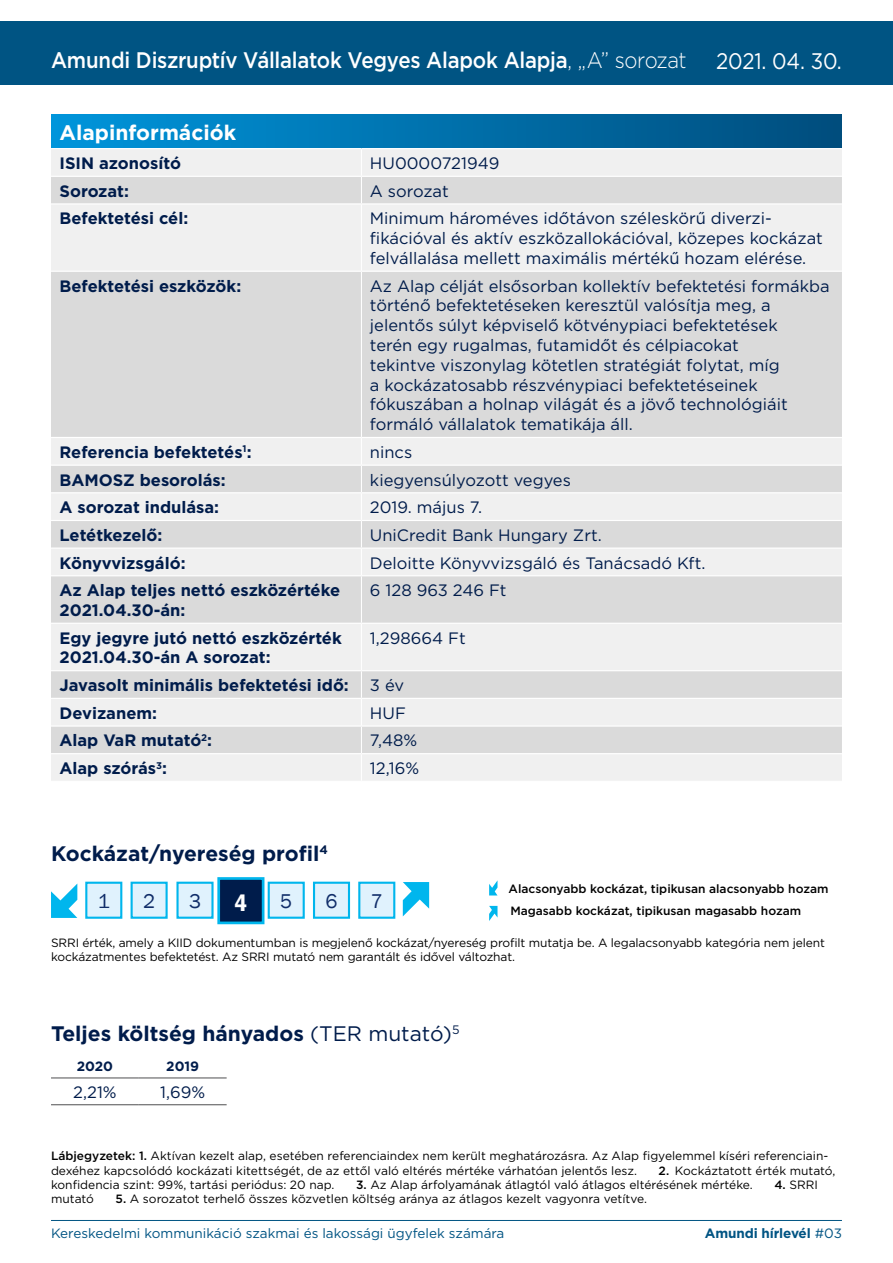
<style>
.page{position:relative;width:893px;height:1263px;background:#fff}
.page>*{position:absolute;margin:0;border:0;box-sizing:border-box;transform-origin:0 0}
.t1{font:600 condensed 24.6px "PI Franklin Gothic";color:#fff}
.t2{font:500 22.5px "Gotham";letter-spacing:-.01em;color:#fff;scale:.91 1}
.t3{font:22.5px "Gotham";letter-spacing:-.01em;color:#fff;scale:.91 1}
.Paragraph_Style_1{font:700 21px "Gotham";color:#001c4b}
.Box_Copy{font:700 21px "Gotham";color:#fff}
.t4{font:20.55px "PI Franklin Gothic";color:#102d69}
.Box_Copy-2{font:16.5px/19.8px "Gotham";color:#001c4b}
.Box_Copy-3{font:700 16.5px/19.8px "Gotham";color:#001c4b}
.t5{font:13.5px "Gotham";color:#005483}
.t6{font:700 13.5px "Gotham";letter-spacing:-.01em;color:#005483}
.t7{font:700 13.5px "Gotham";color:#001c4b}
.t8{font:12px/14.4px "Gotham";color:#000}
.t9{font:500 12px "Gotham";color:#000}
.s1{font-weight:300}
.s2{font-weight:400}
.s3{font-weight:500}
</style>
<div class="page">
<div style="left:0;top:21px;width:893px;height:64px;background:#005483"></div>
<hr style="left:51px;top:1220px;width:791px;height:1px;background:#005483">
<div style="left:51px;top:115px;width:791px;height:34px;background:linear-gradient(to right,#0095db,#004d7d)"></div>
<div style="left:51px;top:149px;width:791px;height:632px;background:#f0f0f0"></div>
<svg style="left:51px;top:177px;width:791px;height:576px;fill:#dadada"></svg>
<svg style="left:361px;top:149px;width:1px;height:54px"></svg>
<hr style="left:361px;top:205px;width:1px;height:66px;background:#fff">
<hr style="left:361px;top:272px;width:1px;height:165px;background:#fff">
<svg style="left:361px;top:438px;width:1px;height:137px"></svg>
<hr style="left:361px;top:576px;width:1px;height:47px;background:#fff">
<hr style="left:361px;top:624px;width:1px;height:46px;background:#fff">
<svg style="left:361px;top:671px;width:1px;height:110px"></svg>
<hr style="left:51px;top:148px;width:310px;height:1px;background:#fff">
<hr style="left:361px;top:148px;width:481px;height:1px;background:#fff">
<hr style="left:51px;top:176px;width:310px;height:1px;background:#fff">
<hr style="left:361px;top:176px;width:481px;height:1px;background:#fff">
<hr style="left:51px;top:203px;width:310px;height:2px;background:#fff">
<hr style="left:361px;top:203px;width:481px;height:2px;background:#fff">
<hr style="left:51px;top:271px;width:310px;height:1px;background:#fff">
<hr style="left:361px;top:271px;width:481px;height:1px;background:#fff">
<hr style="left:51px;top:437px;width:310px;height:1px;background:#fff">
<hr style="left:361px;top:437px;width:481px;height:1px;background:#fff">
<hr style="left:51px;top:464px;width:310px;height:2px;background:#fff">
<hr style="left:361px;top:464px;width:481px;height:2px;background:#fff">
<hr style="left:51px;top:492px;width:310px;height:1px;background:#fff">
<hr style="left:361px;top:492px;width:481px;height:1px;background:#fff">
<hr style="left:51px;top:520px;width:310px;height:1px;background:#fff">
<hr style="left:361px;top:520px;width:481px;height:1px;background:#fff">
<hr style="left:51px;top:547px;width:310px;height:2px;background:#fff">
<hr style="left:361px;top:547px;width:481px;height:2px;background:#fff">
<hr style="left:51px;top:575px;width:310px;height:1px;background:#fff">
<hr style="left:361px;top:575px;width:481px;height:1px;background:#fff">
<hr style="left:51px;top:623px;width:310px;height:1px;background:#fff">
<hr style="left:361px;top:623px;width:481px;height:1px;background:#fff">
<hr style="left:51px;top:670px;width:310px;height:1px;background:#fff">
<hr style="left:361px;top:670px;width:481px;height:1px;background:#fff">
<hr style="left:51px;top:698px;width:310px;height:1px;background:#fff">
<hr style="left:361px;top:698px;width:481px;height:1px;background:#fff">
<hr style="left:51px;top:725px;width:310px;height:2px;background:#fff">
<hr style="left:361px;top:725px;width:481px;height:2px;background:#fff">
<hr style="left:51px;top:753px;width:310px;height:1px;background:#fff">
<hr style="left:361px;top:753px;width:481px;height:1px;background:#fff">
<svg style="left:489px;top:881px;width:8px;height:14px"></svg>
<svg style="left:489px;top:906px;width:8px;height:15px"></svg>
<div style="left:86px;top:883px;width:35px;height:35px;background:#e0f2fd"></div>
<div style="left:85px;top:882px;width:37px;height:37px;border:2px solid #00b6ed"></div>
<div style="left:132px;top:883px;width:35px;height:35px;background:#e0f2fd"></div>
<div style="left:131px;top:882px;width:37px;height:37px;border:2px solid #00b6ed"></div>
<div style="left:219px;top:878px;width:44px;height:45px;background:#001c4b"></div>
<div style="left:217px;top:877px;width:47px;height:47px;border:3px solid #00b6ed"></div>
<div style="left:314px;top:883px;width:35px;height:35px;background:#e0f2fd"></div>
<div style="left:313px;top:882px;width:37px;height:37px;border:2px solid #00b6ed"></div>
<div style="left:359px;top:883px;width:35px;height:35px;background:#e0f2fd"></div>
<div style="left:358px;top:882px;width:37px;height:37px;border:2px solid #00b6ed"></div>
<svg style="left:51px;top:884px;width:26px;height:34px"></svg>
<svg style="left:403px;top:882px;width:26px;height:34px"></svg>
<div style="left:178px;top:883px;width:34px;height:35px;background:#e0f2fd"></div>
<div style="left:176px;top:882px;width:38px;height:37px;border:2px solid #00b6ed"></div>
<div style="left:269px;top:883px;width:35px;height:35px;background:#e0f2fd"></div>
<div style="left:268px;top:882px;width:37px;height:37px;border:2px solid #00b6ed"></div>
<hr style="left:51px;top:1077px;width:88px;height:1px;background:#4e4e50">
<hr style="left:139px;top:1077px;width:88px;height:1px;background:#4e4e50">
<hr style="left:51px;top:1104px;width:88px;height:1px;background:#4e4e50">
<hr style="left:139px;top:1104px;width:88px;height:1px;background:#4e4e50">
<h2 class="t2" style="left:51px;top:45px;width:700px">Amundi Diszruptív Vállalatok Vegyes Alapok Alapja<span class="s1">, „A” sorozat</span></h2>
<h2 class="t3" style="left:716px;top:46px;width:140px">2021. 04. 30.</h2>
<p class="Box_Copy" style="left:60px;top:119px;width:178px">Alapinformációk</p>
<p class="Box_Copy-3" style="left:60px;top:153px;width:123px">ISIN azonosító</p>
<p class="Box_Copy-2" style="left:370px;top:153px;width:131px">HU0000721949</p>
<p class="Box_Copy-3" style="left:60px;top:181px;width:71px">Sorozat:</p>
<p class="Box_Copy-2" style="left:370px;top:181px;width:80px">A sorozat</p>
<p class="Box_Copy-3" style="left:60px;top:209px;width:130px">Befektetési cél:</p>
<p class="Box_Copy-2" style="left:370px;top:208px;width:454px">Minimum hároméves időtávon széleskörű diverzi&shy;fikációval és aktív eszközallokációval, közepes kockázat felvállalása mellett maximális mértékű hozam elérése.</p>
<p class="Box_Copy-3" style="left:60px;top:276px;width:183px">Befektetési eszközök:</p>
<p class="Box_Copy-2" style="left:370px;top:276px;width:461px">Az Alap célját elsősorban kollektív befektetési formákba történő befektetéseken keresztül valósítja meg, a jelentős súlyt képviselő kötvénypiaci befektetések<br>terén egy rugalmas, futamidőt és célpiacokat<br>tekintve viszonylag kötetlen stratégiát folytat, míg<br>a kockázatosabb részvénypiaci befektetéseinek fókuszában a holnap világát és a jövő technológiáit formáló vállalatok tematikája áll.</p>
<p class="Box_Copy-3" style="left:60px;top:442px;width:194px">Referencia befektetés<sup>1</sup>:</p>
<p class="Box_Copy-2" style="left:370px;top:442px;width:44px">nincs</p>
<p class="Box_Copy-3" style="left:60px;top:470px;width:168px">BAMOSZ besorolás:</p>
<p class="Box_Copy-2" style="left:370px;top:469px;width:202px">kiegyensúlyozott vegyes</p>
<p class="Box_Copy-3" style="left:60px;top:497px;width:161px">A sorozat indulása:</p>
<p class="Box_Copy-2" style="left:370px;top:497px;width:114px">2019. május 7.</p>
<p class="Box_Copy-3" style="left:60px;top:525px;width:104px">Letétkezelő:</p>
<p class="Box_Copy-2" style="left:370px;top:525px;width:233px">UniCredit Bank Hungary Zrt.</p>
<p class="Box_Copy-3" style="left:60px;top:553px;width:128px">Könyvvizsgáló:</p>
<p class="Box_Copy-2" style="left:370px;top:552px;width:337px">Deloitte Könyvvizsgáló és Tanácsadó Kft.</p>
<p class="Box_Copy-3" style="left:60px;top:580px;width:282px">Az Alap teljes nettó eszközértéke<br>2021.04.30-án:</p>
<p class="Box_Copy-2" style="left:370px;top:580px;width:138px">6 128 963 246 Ft</p>
<p class="Box_Copy-3" style="left:60px;top:628px;width:284px">Egy jegyre jutó nettó eszközérték<br>2021.04.30-án A sorozat:</p>
<p class="Box_Copy-2" style="left:370px;top:628px;width:97px">1,298664 Ft</p>
<p class="Box_Copy-3" style="left:60px;top:675px;width:291px">Javasolt minimális befektetési idő:</p>
<p class="Box_Copy-2" style="left:370px;top:675px;width:36px">3 év</p>
<p class="Box_Copy-3" style="left:60px;top:703px;width:99px">Devizanem:</p>
<p class="Box_Copy-2" style="left:370px;top:703px;width:37px">HUF</p>
<p class="Box_Copy-3" style="left:60px;top:731px;width:154px">Alap VaR mutató<sup>2</sup>:</p>
<p class="Box_Copy-2" style="left:370px;top:730px;width:49px">7,48%</p>
<p class="Box_Copy-3" style="left:60px;top:758px;width:109px">Alap szórás<sup>3</sup>:</p>
<p class="Box_Copy-2" style="left:370px;top:758px;width:51px">12,16%</p>
<p class="Paragraph_Style_1" style="left:51px;top:840px;width:278px">Kockázat/nyereség profil<sup>4</sup></p>
<p class="t4" style="left:98px;top:889px;width:14px">1</p>
<p class="t4" style="left:143px;top:889px;width:14px">2</p>
<p class="t4" style="left:189px;top:889px;width:14px">3</p>
<p class="t1" style="left:235px;top:888px;width:14px">4</p>
<p class="t4" style="left:280px;top:889px;width:14px">5</p>
<p class="t4" style="left:325px;top:889px;width:14px">6</p>
<p class="t4" style="left:371px;top:889px;width:14px">7</p>
<p class="t9" style="left:509px;top:881px;width:321px">Alacsonyabb kockázat, tipikusan alacsonyabb hozam</p>
<p class="t9" style="left:510px;top:903px;width:292px">Magasabb kockázat, tipikusan magasabb hozam</p>
<p class="t8" style="left:51px;top:935px;width:775px">SRRI érték, amely a KIID dokumentumban is megjelenő kockázat/nyereség profilt mutatja be. A legalacsonyabb kategória nem jelent kockázatmentes befektetést. Az SRRI mutató nem garantált és idővel változhat.</p>
<p class="Paragraph_Style_1" style="left:51px;top:1020px;width:410px">Teljes költség hányados <span class="s2">(TER mutató)</span><sup>5</sup></p>
<p class="t7" style="left:77px;top:1057px;width:38px">2020</p>
<p class="t7" style="left:166px;top:1057px;width:34px">2019</p>
<p class="Box_Copy-2" style="left:73px;top:1082px;width:45px">2,21%</p>
<p class="Box_Copy-2" style="left:160px;top:1082px;width:46px">1,69%</p>
<p class="t8" style="left:51px;top:1148px;width:779px"><span class="s3">Lábjegyzetek: 1.</span> Aktívan kezelt alap, esetében referenciaindex nem került meghatározásra. Az Alap figyelemmel kíséri referenciain&shy;dexéhez kapcsolódó kockázati kitettségét, de az ettől való eltérés mértéke várhatóan jelentős lesz.</p>
<p class="t8" style="left:659px;top:1163px;width:178px"><span class="s3">2.</span> Kockáztatott érték mutató,</p>
<p class="t8" style="left:51px;top:1177px;width:285px">konfidencia szint: 99%, tartási periódus: 20 nap.</p>
<p class="t8" style="left:356px;top:1177px;width:398px"><span class="s3">3.</span> Az Alap árfolyamának átlagtól való átlagos eltérésének mértéke.</p>
<p class="t8" style="left:774px;top:1177px;width:45px"><span class="s3">4.</span> SRRI</p>
<p class="t8" style="left:51px;top:1192px;width:44px">mutató</p>
<p class="t8" style="left:116px;top:1192px;width:533px"><span class="s3">5.</span> A sorozatot terhelő összes közvetlen költség aránya az átlagos kezelt vagyonra vetítve.</p>
<p class="t5" style="left:51px;top:1224px;width:455px">Kereskedelmi kommunikáció szakmai és lakossági ügyfelek számára</p>
<p class="t6" style="left:705px;top:1224px;width:139px">Amundi hírlevél <span class="s2">#03</span></p>
</div>
